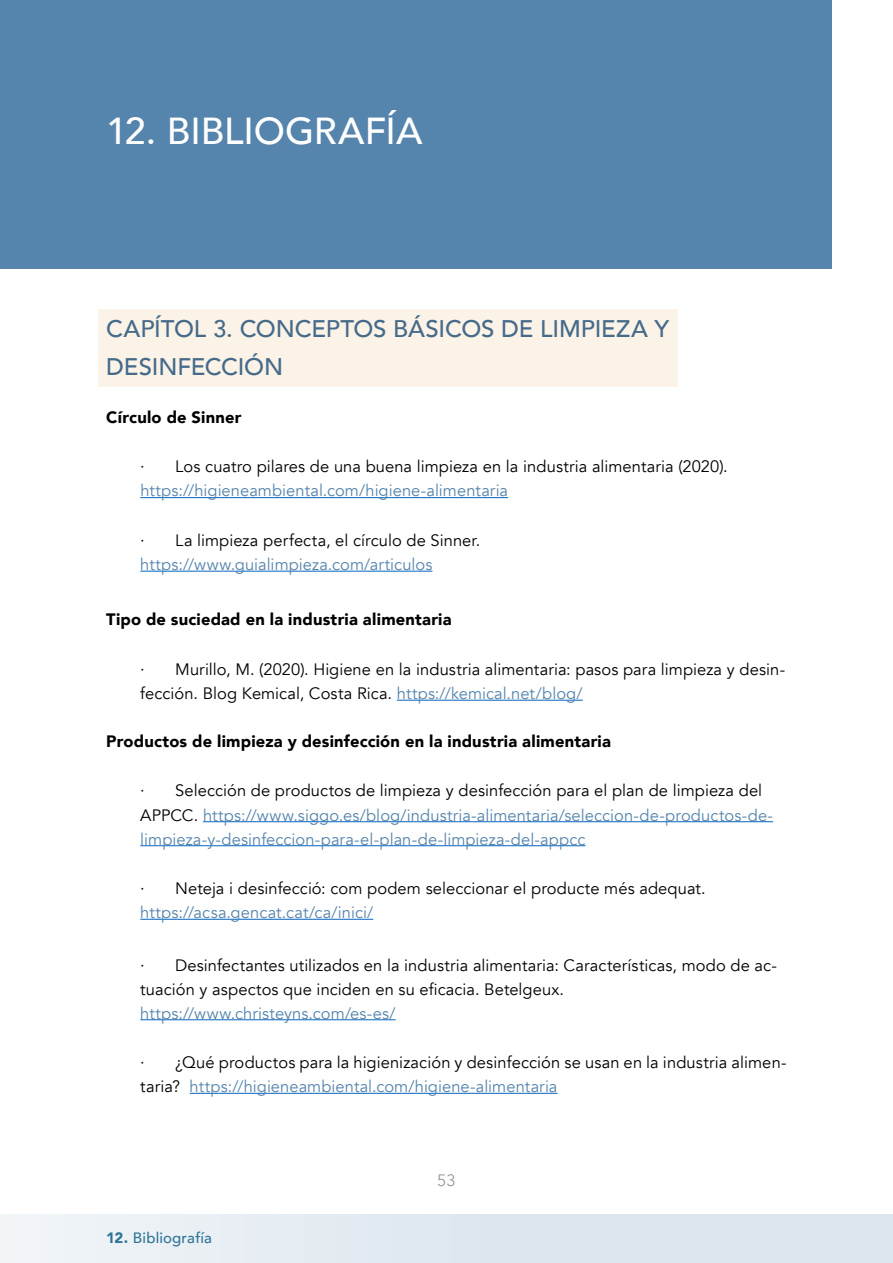
<style>
.page{position:relative;width:893px;height:1263px;background:#fff}
.page>*{position:absolute;margin:0;border:0;box-sizing:border-box;transform-origin:0 0}
.t1{font:500 37.5px "Avenir";letter-spacing:-.005em;color:#fff}
.t2{font:500 24px/37.5px "Avenir";letter-spacing:-.005em;color:#456a8a}
.t3{font:16.5px/24px "Avenir";letter-spacing:.005em;color:#000}
.t4{font:16.5px/24px "Avenir";letter-spacing:.005em;color:#5584ac}
.t5{font:900 16.5px "Avenir";letter-spacing:.01em;color:#000}
.t6{font:16.5px "Avenir";color:#999}
.t7{font:500 15px "Avenir";letter-spacing:.01em;color:#2d7496}
.s1{color:#5584ac}
.s2{color:#000}
.s3{font-weight:900}
</style>
<div class="page">
<div style="left:0;top:1214px;width:893px;height:49px;background:linear-gradient(to right,#eef2f6,#d8e2eb)"></div>
<div style="left:0;top:0;width:831px;height:269px;background:#5584ac"></div>
<div style="left:98px;top:309px;width:580px;height:78px;background:#fbf3e7"></div>
<hr style="left:140px;top:497px;width:368px;height:1px;background:#0563c1">
<hr style="left:140px;top:571px;width:292px;height:1px;background:#0563c1">
<hr style="left:397px;top:700px;width:186px;height:1px;background:#0563c1">
<hr style="left:203px;top:821px;width:570px;height:1px;background:#0563c1">
<hr style="left:140px;top:845px;width:445px;height:1px;background:#0563c1">
<hr style="left:140px;top:919px;width:233px;height:1px;background:#0563c1">
<hr style="left:140px;top:1019px;width:256px;height:1px;background:#0563c1">
<hr style="left:190px;top:1093px;width:367px;height:1px;background:#0563c1">
<h1 class="t1" style="left:106px;top:98px;width:318px">12. BIBLIOGRAFÍA</h1>
<h2 class="t2" style="left:106px;top:309px;width:564px">CAPÍTOL 3. CONCEPTOS BÁSICOS DE LIMPIEZA Y<br>DESINFECCIÓN</h2>
<p class="t5" style="left:106px;top:403px;width:137px">Círculo de Sinner</p>
<p class="t3" style="left:140px;top:455px;width:589px">· Los cuatro pilares de una buena limpieza en la industria alimentaria (2020).</p>
<p class="t4" style="left:140px;top:479px;width:369px">https://higieneambiental.com/higiene-alimentaria</p>
<p class="t3" style="left:140px;top:528px;width:342px">· La limpieza perfecta, el círculo de Sinner.</p>
<p class="t4" style="left:140px;top:552px;width:294px">https://www.guialimpieza.com/articulos</p>
<p class="t5" style="left:106px;top:605px;width:347px">Tipo de suciedad en la industria alimentaria</p>
<p class="t3" style="left:140px;top:657px;width:646px">· Murillo, M. (2020). Higiene en la industria alimentaria: pasos para limpieza y desin&shy;fección. Blog Kemical, Costa Rica. <span class="s1">https://kemical.net/blog/</span></p>
<p class="t5" style="left:106px;top:727px;width:506px">Productos de limpieza y desinfección en la industria alimentaria</p>
<p class="t4" style="left:140px;top:779px;width:634px"><span class="s2">· Selección de productos de limpieza y desinfección para el plan de limpieza del<br>APPCC.</span> https://www.siggo.es/blog/industria-alimentaria/seleccion-de-productos-de&shy;limpieza-y-desinfeccion-para-el-plan-de-limpieza-del-appcc</p>
<p class="t3" style="left:140px;top:877px;width:567px">· Neteja i desinfecció: com podem seleccionar el producte més adequat.</p>
<p class="t4" style="left:140px;top:901px;width:234px">https://acsa.gencat.cat/ca/inici/</p>
<p class="t3" style="left:140px;top:953px;width:638px">· Desinfectantes utilizados en la industria alimentaria: Características, modo de ac&shy;tuación y aspectos que inciden en su eficacia. Betelgeux.</p>
<p class="t4" style="left:140px;top:1001px;width:257px">https://www.christeyns.com/es-es/</p>
<p class="t3" style="left:140px;top:1051px;width:648px">· ¿Qué productos para la higienización y desinfección se usan en la industria alimen&shy;taria? <span class="s1">https://higieneambiental.com/higiene-alimentaria</span></p>
<p class="t7" style="left:106px;top:1225px;width:107px"><span class="s3">12.</span> Bibliografía</p>
<p class="t6" style="left:437px;top:1170px;width:20px">53</p>
</div>
